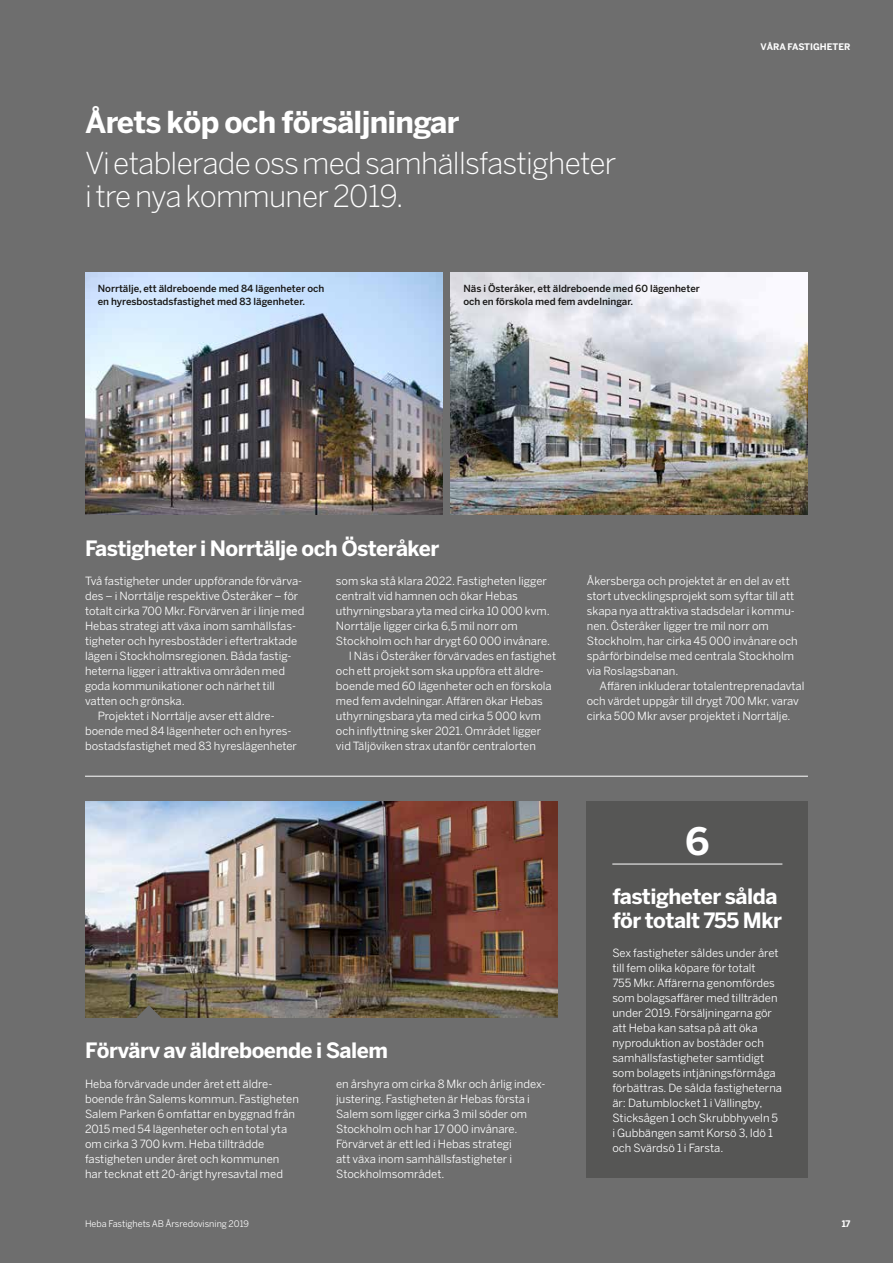
<style>
.page{position:relative;width:893px;height:1263px;background:#6e6e6e}
.page>*{position:absolute;margin:0;border:0;box-sizing:border-box;transform-origin:0 0}
.t1{font:700 37.5px "Benton Sans";color:#fff}
.t2{font:300 30px/33px "Benton Sans";letter-spacing:-.025em;color:#fff}
.t3{font:700 30px "Benton Sans";letter-spacing:-.025em;color:#fff}
.t4{font:700 21px/24px "Benton Sans";letter-spacing:-.025em;color:#fff}
.t5{font:11.25px/15px "Benton Sans";color:#fff}
.t6{font:500 9.75px/12.8px "Benton Sans";color:#181716}
.t7{font:9px "Benton Sans";color:#fff}
.t8{font:700 9px "Benton Sans";color:#fff}
</style>
<div class="page">
<img style="left:451px;top:272px;width:357px;height:243px">
<img style="left:85px;top:272px;width:357px;height:243px">
<img style="left:85px;top:802px;width:472px;height:215px">
<div style="left:587px;top:802px;width:221px;height:376px;background:#565655"></div>
<hr style="left:85px;top:776px;width:723px;height:1px;background:#fff">
<hr style="left:612px;top:864px;width:170px;height:1px;background:#fff">
<svg style="left:137px;top:1005px;width:24px;height:13px"></svg>
<h2 class="t3" style="left:85px;top:104px;width:376px">Årets köp och försäljningar</h2>
<h2 class="t2" style="left:85px;top:147px;width:533px">Vi etablerade oss med samhällsfastigheter i tre nya kommuner 2019.</h2>
<p class="t6" style="left:98px;top:282px;width:228px">Norrtälje, ett äldreboende med 84 lägenheter och en hyresbostadsfastighet med 83 lägenheter.</p>
<p class="t6" style="left:463px;top:282px;width:238px">Näs i Österåker, ett äldreboende med 60 lägenheter och en förskola med fem avdelningar.</p>
<p class="t8" style="left:761px;top:41px;width:56px">Våra fastighe</p>
<p class="t8" style="left:833px;top:41px;width:19px">ter</p>
<h3 class="t4" style="left:85px;top:536px;width:356px">Fastigheter i Norrtälje och Österåker</h3>
<p class="t5" style="left:85px;top:574px;width:219px">Två fastigheter under uppförande förvärva-</p>
<p class="t5" style="left:85px;top:589px;width:215px">des – i Norrtälje respektive Österåker – för</p>
<p class="t5" style="left:85px;top:604px;width:221px">totalt cirka 700 Mkr. Förvärven är i linje med</p>
<p class="t5" style="left:85px;top:619px;width:213px">Hebas strategi att växa inom samhällsfas-</p>
<p class="t5" style="left:85px;top:634px;width:214px">tigheter och hyresbostäder i eftertraktade</p>
<p class="t5" style="left:85px;top:649px;width:206px">lägen i Stockholmsregionen. Båda fastig-</p>
<p class="t5" style="left:85px;top:664px;width:201px">heterna ligger i attraktiva områden med</p>
<p class="t5" style="left:85px;top:679px;width:191px">goda kommunikationer och närhet till</p>
<p class="t5" style="left:85px;top:694px;width:101px">vatten och grönska.</p>
<p class="t5" style="left:98px;top:709px;width:177px">Projektet i Norrtälje avser ett äldre-</p>
<p class="t5" style="left:85px;top:724px;width:208px">boende med 84 lägenheter och en hyres-</p>
<p class="t5" style="left:85px;top:739px;width:214px">bostadsfastighet med 83 hyreslägenheter</p>
<p class="t5" style="left:336px;top:574px;width:213px">som ska stå klara 2022. Fastigheten ligger</p>
<p class="t5" style="left:336px;top:589px;width:184px">centralt vid hamnen och ökar Hebas</p>
<p class="t5" style="left:336px;top:604px;width:215px">uthyrningsbara yta med cirka 10 000 kvm.</p>
<p class="t5" style="left:336px;top:619px;width:183px">Norrtälje ligger cirka 6,5 mil norr om</p>
<p class="t5" style="left:336px;top:634px;width:216px">Stockholm och har drygt 60 000 invånare.</p>
<p class="t5" style="left:349px;top:649px;width:209px">I Näs i Österåker förvärvades en fastighet</p>
<p class="t5" style="left:336px;top:664px;width:208px">och ett projekt som ska uppföra ett äldre-</p>
<p class="t5" style="left:336px;top:679px;width:217px">boende med 60 lägenheter och en förskola</p>
<p class="t5" style="left:336px;top:694px;width:208px">med fem avdelningar. Affären ökar Hebas</p>
<p class="t5" style="left:336px;top:709px;width:207px">uthyrningsbara yta med cirka 5 000 kvm</p>
<p class="t5" style="left:336px;top:724px;width:207px">och inflyttning sker 2021. Området ligger</p>
<p class="t5" style="left:336px;top:739px;width:201px">vid Täljöviken strax utanför centralorten</p>
<h3 class="t4" style="left:85px;top:1038px;width:304px">Förvärv av äldreboende i Salem</h3>
<p class="t5" style="left:85px;top:1076px;width:215px">Heba förvärvade under året ett äldre&shy;boende från Salems kommun. Fastigheten Salem Parken 6 omfattar en byggnad från 2015 med 54 lägenheter och en total yta om cirka 3 700 kvm. Heba tillträdde fastigheten under året och kommunen har tecknat ett 20-årigt hyresavtal med</p>
<p class="t5" style="left:336px;top:1076px;width:211px">en årshyra om cirka 8 Mkr och årlig index&shy;justering. Fastigheten är Hebas första i Salem som ligger cirka 3 mil söder om Stockholm och har 17 000 invånare.<br>Förvärvet är ett led i Hebas strategi<br>att växa inom samhällsfastigheter i Stockholmsområdet.</p>
<p class="t5" style="left:587px;top:574px;width:213px">Åkersberga och projektet är en del av ett stort utvecklingsprojekt som syftar till att skapa nya attraktiva stadsdelar i kommu&shy;nen. Österåker ligger tre mil norr om Stockholm, har cirka 45 000 invånare och spårförbindelse med centrala Stockholm via Roslagsbanan.</p>
<p class="t5" style="left:587px;top:679px;width:219px;text-indent:13px">Affären inkluderar totalentreprenadavtal och värdet uppgår till drygt 700 Mkr, varav cirka 500 Mkr avser projektet i Norrtälje.</p>
<h1 class="t1" style="left:685px;top:819px;width:26px">6</h1>
<h3 class="t4" style="left:612px;top:883px;width:171px">fastigheter sålda för totalt 755 Mkr</h3>
<p class="t5" style="left:612px;top:946px;width:171px">Sex fastigheter såldes under året till fem olika köpare för totalt<br>755 Mkr. Affärerna genomfördes som bolagsaffärer med tillträden under 2019. Försäljningarna gör att Heba kan satsa på att öka nyproduktion av bostäder och samhällsfastigheter samtidigt som bolagets intjäningsförmåga förbättras. De sålda fastigheterna är: Datumblocket 1 i Vällingby,<br>Sticksågen 1 och Skrubbhyveln 5 i Gubbängen samt Korsö 3, Idö 1 och Svärdsö 1 i Farsta.</p>
<p class="t7" style="left:85px;top:1218px;width:166px">Heba Fastighets AB Årsredovisning 2019</p>
<p class="t8" style="left:842px;top:1218px;width:10px">17</p>
</div>
